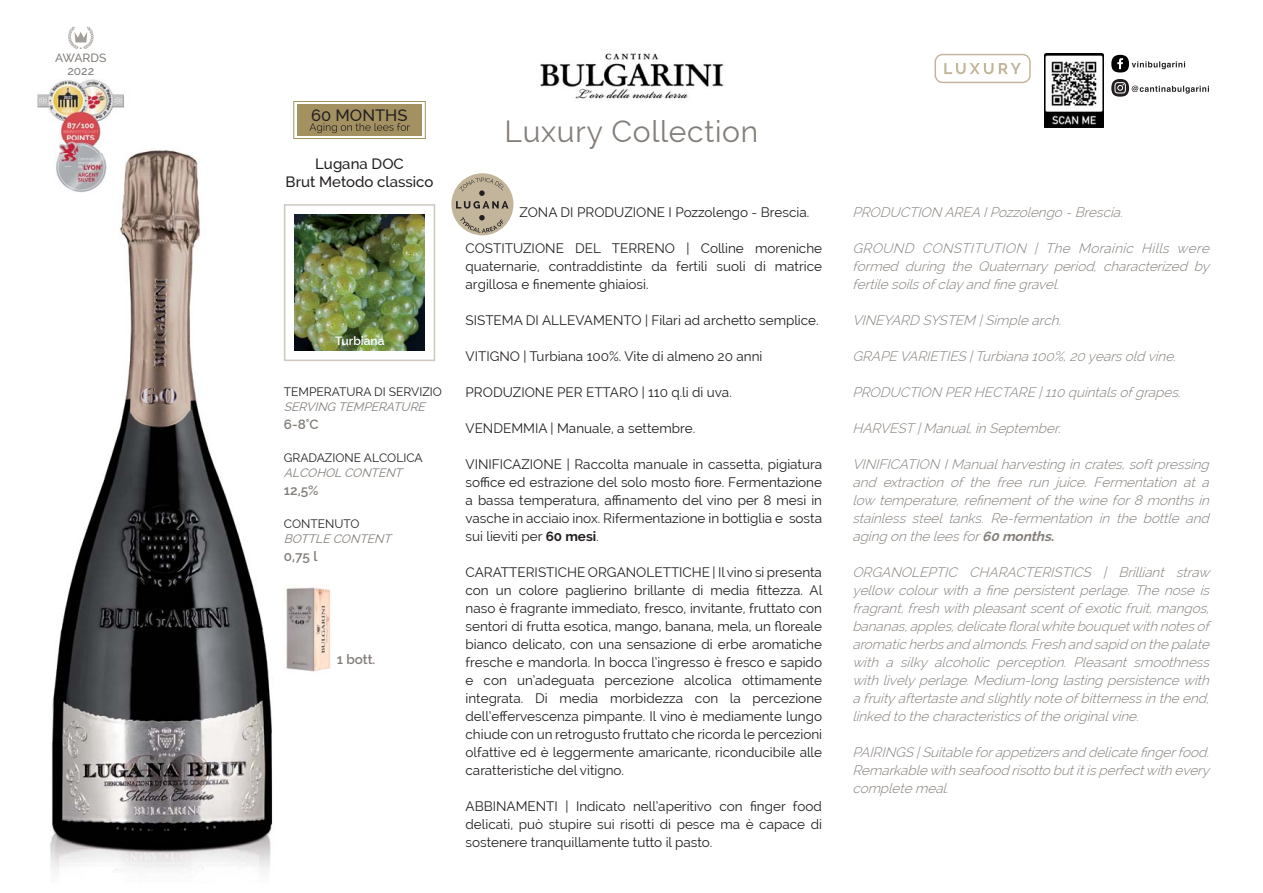
<style>
.page{position:relative;width:1263px;height:893px;background:#fff}
.page>*{position:absolute;margin:0;border:0;box-sizing:border-box;transform-origin:0 0}
.t1{font:30px "Raleway";letter-spacing:.025em;color:#837e79}
.t2{font:500 16.5px "Raleway";color:#231f20}
.t3{font:500 15px/18px "Raleway";color:#231f20;text-align:center}
.t4{font:13.5px/18px "Raleway";color:#231f20;text-align:justify}
.t5{font:italic 300 13.5px/18px "Raleway";color:#837e79;text-align:justify}
.t6{font:600 13.5px "Raleway";color:#837e79}
.t7{font:12px "Raleway";color:#231f20}
.t8{font:italic 12px "Raleway";color:#837e79}
.t9{font:500 12px/13.5px "Raleway";color:#837e79;text-align:center}
.t10{font:600 12px "Raleway";color:#fff}
.s1{font-weight:700}
</style>
<div class="page">
<img style="left:50px;top:26px;width:1159px;height:847px">
<img style="left:68px;top:68px;width:26px;height:5px">
<div style="left:1111px;top:55px;width:18px;height:18px;background:#000;border-radius:50%"></div>
<svg style="left:1117px;top:58px;width:6px;height:11px"></svg>
<svg style="left:1132px;top:61px;width:53px;height:8px"></svg>
<div style="left:1111px;top:79px;width:18px;height:18px;background:#231f20;border-radius:50%"></div>
<svg style="left:1114px;top:82px;width:12px;height:12px"></svg>
<svg style="left:1132px;top:86px;width:77px;height:8px"></svg>
<img style="left:1044px;top:54px;width:60px;height:73px">
<div style="left:284px;top:204px;width:151px;height:157px;border:2px solid #cec8c0"></div>
<img style="left:294px;top:215px;width:131px;height:136px">
<div style="left:451px;top:173px;width:62px;height:62px;background:#c2b59b;border-radius:50%"></div>
<svg style="left:456px;top:178px;width:52px;height:31px"></svg>
<svg style="left:460px;top:215px;width:43px;height:18px"></svg>
<div style="left:297px;top:105px;width:125px;height:31px;background:#a39161"></div>
<svg style="left:309px;top:123px;width:101px;height:10px"></svg>
<div style="left:293px;top:101px;width:133px;height:38px;border:1px solid #a39161"></div>
<img style="left:284px;top:586px;width:48px;height:88px">
<svg style="left:68px;top:27px;width:26px;height:22px"></svg>
<img style="left:37px;top:73px;width:99px;height:79px">
<img style="left:55px;top:140px;width:52px;height:53px">
<svg style="left:934px;top:54px;width:97px;height:29px"></svg>
<p class="t9" style="left:55px;top:51px;width:53px">AWARDS<br>2022</p>
<p class="t2" style="left:311px;top:105px;width:98px">60 MONTHS</p>
<p class="t3" style="left:286px;top:155px;width:149px">Lugana DOC<br>Brut Metodo classico</p>
<p class="t10" style="left:335px;top:333px;width:51px">Turbiana</p>
<p class="t7" style="left:284px;top:385px;width:160px">TEMPERATURA DI SERVIZIO</p>
<p class="t8" style="left:284px;top:400px;width:146px">SERVING TEMPERATURE</p>
<p class="t6" style="left:284px;top:417px;width:36px">6-8°C</p>
<p class="t7" style="left:284px;top:451px;width:140px">GRADAZIONE ALCOLICA</p>
<p class="t8" style="left:284px;top:466px;width:123px">ALCOHOLCONTENT</p>
<p class="t6" style="left:284px;top:483px;width:36px">12,5%</p>
<p class="t7" style="left:284px;top:517px;width:77px">CONTENUTO</p>
<p class="t8" style="left:284px;top:532px;width:112px">BOTTLE CONTENT</p>
<p class="t6" style="left:284px;top:549px;width:35px">0,75 l</p>
<p class="t6" style="left:337px;top:651px;width:40px">1 bott.</p>
<h1 class="t1" style="left:504px;top:114px;width:255px">Luxury Collection</h1>
<p class="t4" style="left:519px;top:203px;width:291px">ZONA DI PRODUZIONE I Pozzolengo - Brescia.</p>
<p class="t4" style="left:465px;top:239px;width:358px">COSTITUZIONE DEL TERRENO | Colline moreniche quaternarie, contraddistinte da fertili suoli di matrice argillosa e finemente ghiaiosi.</p>
<p class="t4" style="left:465px;top:311px;width:355px">SISTEMA DI ALLEVAMENTO | Filari ad archetto semplice.</p>
<p class="t4" style="left:465px;top:347px;width:298px">VITIGNO | Turbiana 100%. Vite di almeno 20 anni</p>
<p class="t4" style="left:465px;top:383px;width:268px">PRODUZIONE PER ETTARO | 110 q.li di uva.</p>
<p class="t4" style="left:465px;top:419px;width:231px">VENDEMMIA | Manuale, a settembre.</p>
<p class="t4" style="left:465px;top:455px;width:358px">VINIFICAZIONE | Raccolta manuale in cassetta, pigiatura soffice ed estrazione del solo mosto fiore. Fermentazione a bassa temperatura, affinamento del vino per 8 mesi in vasche in acciaio inox. Rifermentazione in bottiglia e sosta sui lieviti per <span class="s1">60 mesi</span>.</p>
<p class="t4" style="left:465px;top:563px;width:358px">CARATTERISTICHE ORGANOLETTICHE | Il vino si presenta con un colore paglierino brillante di media fittezza. Al naso è fragrante immediato, fresco, invitante, fruttato con sentori di frutta esotica, mango, banana, mela, un floreale bianco delicato, con una sensazione di erbe aromatiche fresche e mandorla. In bocca l’ingresso è fresco e sapido e con un’adeguata percezione alcolica ottimamente integrata. Di media morbidezza con la percezione dell’effervescenza pimpante. Il vino è mediamente lungo chiude con un retrogusto fruttato che ricorda le percezioni olfattive ed è leggermente amaricante, riconducibile alle caratteristiche del vitigno.</p>
<p class="t4" style="left:465px;top:797px;width:358px">ABBINAMENTI | Indicato nell’aperitivo con finger food delicati, può stupire sui risotti di pesce ma è capace di sostenere tranquillamente tutto il pasto.</p>
<p class="t5" style="left:852px;top:203px;width:276px">PRODUCTION AREA IPozzolengo -Brescia.</p>
<p class="t5" style="left:852px;top:239px;width:363px">GROUND CONSTITUTION | The Morainic Hills were formed during the Quaternary period, characterized by fertile soilsofclayand fine gravel.</p>
<p class="t5" style="left:852px;top:311px;width:214px">VINEYARD SYSTEM |Simple arch.</p>
<p class="t5" style="left:852px;top:347px;width:329px">GRAPE VARIETIES |Turbiana100%,20 yearsold vine.</p>
<p class="t5" style="left:852px;top:383px;width:334px">PRODUCTION PER HECTARE |110 quintalsofgrapes.</p>
<p class="t5" style="left:852px;top:419px;width:214px">HARVEST|Manual,inSeptember.</p>
<p class="t5" style="left:852px;top:455px;width:362px">VINIFICATION IManualharvesting incrates,softpressing and extraction of the free run juice. Fermentation at a low temperature, refinement ofthe wine for8 months in stainless steel tanks. Re-fermentation in the bottle and aging onthe leesfor<span class="s1">60 months.</span></p>
<p class="t5" style="left:852px;top:563px;width:363px">ORGANOLEPTIC CHARACTERISTICS | Brilliant straw yellow colourwith a fine persistent perlage. The nose is fragrant,freshwithpleasantscentofexoticfruit,mangos, bananas,apples,delicate floralwhite bouquetwithnotesof aromaticherbsand almonds.Freshand sapid onthe palate with a silky alcoholic perception. Pleasant smoothness withlivelyperlage.Medium-long lasting persistence with afruityaftertaste and slightlynote ofbitternessinthe end, linked to the characteristicsofthe originalvine.</p>
<p class="t5" style="left:852px;top:743px;width:362px">PAIRINGS |Suitable forappetizersand delicate fingerfood.<br>Remarkable withseafood risotto butitisperfectwithevery complete meal.</p>
</div>
